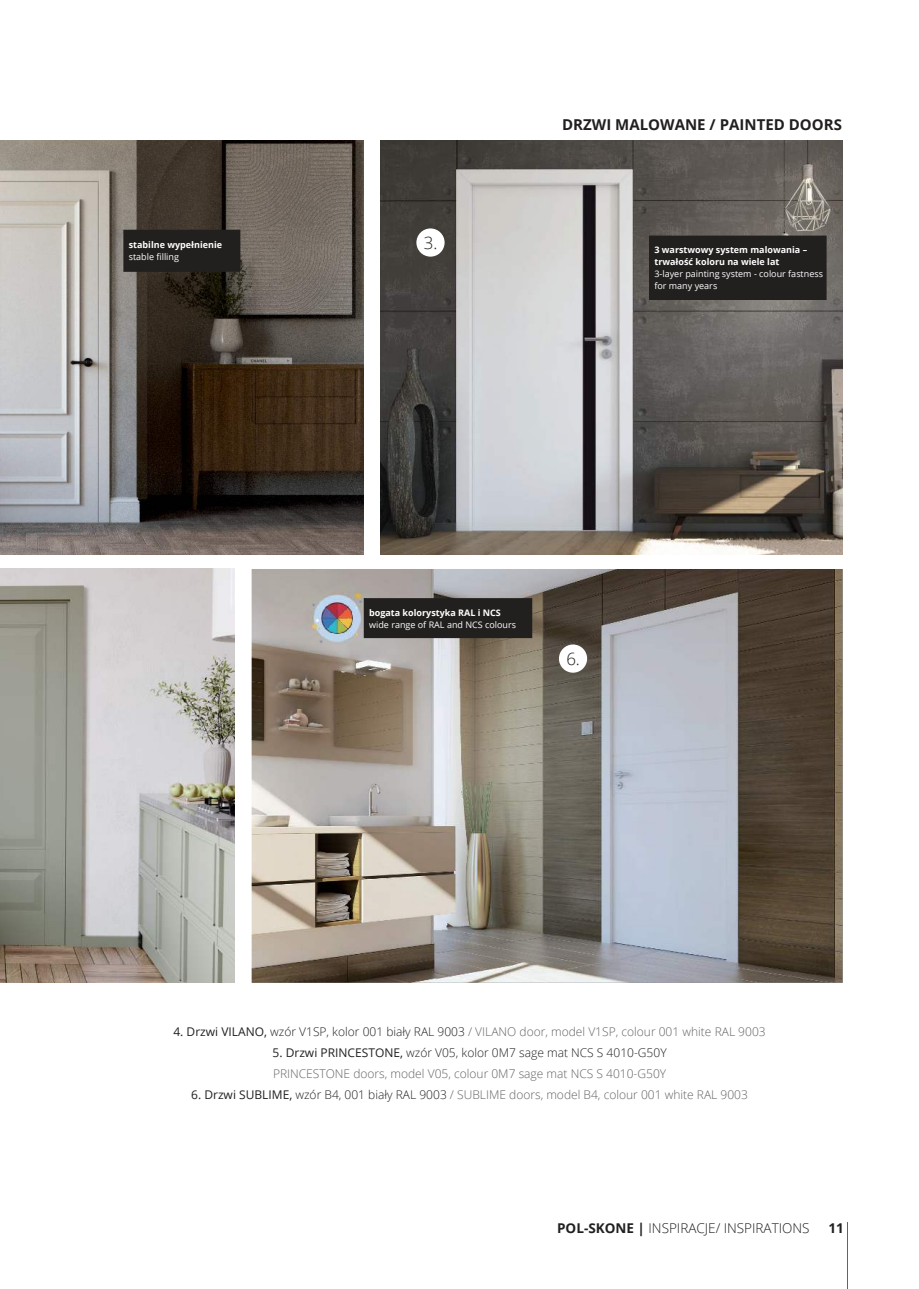
<style>
.page{position:relative;width:919px;height:1289px;background:#fff}
.page>*{position:absolute;margin:0;border:0;box-sizing:border-box;transform-origin:0 0}
.t1{font:300 16.8px "Open Sans";color:#221f1f}
.t2{font:700 15px "Open Sans";color:#221f1f}
.t3{font:300 13.5px "Open Sans";color:#221f1f}
.t4{font:700 13.5px "Open Sans";color:#221f1f}
.t5{font:300 12px/21px "Open Sans";color:#626366}
.t6{font:700 9px/12px "Open Sans";color:#fff}
.t7{font:9px/12px "Open Sans";color:#fff}
.s1{font-weight:400;color:#221f1f}
.s2{color:#221f1f}
.s3{font-weight:700}
</style>
<div class="page">
<img style="left:0;top:140px;width:364px;height:414px">
<img style="left:380px;top:140px;width:462px;height:414px">
<img style="left:0;top:569px;width:234px;height:413px">
<img style="left:251px;top:569px;width:591px;height:413px">
<div style="left:416px;top:228px;width:28px;height:29px;background:#fff;border-radius:50%"></div>
<div style="left:559px;top:644px;width:28px;height:28px;background:#fff;border-radius:50%"></div>
<div style="left:123px;top:230px;width:117px;height:42px;background:#221f1f"></div>
<div style="left:649px;top:235px;width:177px;height:65px;background:#221f1f"></div>
<img style="left:306px;top:587px;width:62px;height:62px">
<hr style="left:847px;top:1222px;width:1px;height:66px;background:#626366">
<div style="left:364px;top:598px;width:168px;height:40px;background:#221f1f"></div>
<p class="t2" style="left:562px;top:114px;width:281px">DRZWI MALOWANE / PAINTED DOORS</p>
<h1 class="t1" style="left:424px;top:231px;width:15px">3.</h1>
<p class="t6" style="left:129px;top:239px;width:95px">stabilne wypełnienie</p>
<p class="t7" style="left:129px;top:251px;width:52px">stable filling</p>
<p class="t6" style="left:654px;top:244px;width:154px">3 warstwowy system malowania – trwałość koloru na wiele lat</p>
<p class="t7" style="left:654px;top:268px;width:170px">3-layer painting system - colour fastness for many years</p>
<p class="t6" style="left:369px;top:606px;width:133px">bogata kolorystyka RAL i NCS</p>
<p class="t7" style="left:369px;top:618px;width:148px">wide range of RAL and NCS colours</p>
<h1 class="t1" style="left:566px;top:647px;width:15px">6.</h1>
<p class="t5" style="left:173px;top:1020px;width:593px"><span class="s1">4. Drzwi VILANO,</span> <span class="s2">wzór V1SP, kolor 001 biały RAL 9003</span> / VILANO door, model V1SP, colour 001 white RAL 9003</p>
<p class="t5" style="left:272px;top:1041px;width:395px"><span class="s1">5. Drzwi PRINCESTONE,</span> <span class="s2">wzór V05, kolor 0M7 sage mat NCS S 4010-G50Y<br></span>PRINCESTONE doors, model V05, colour 0M7 sage mat NCS S 4010-G50Y</p>
<p class="t5" style="left:191px;top:1083px;width:558px"><span class="s1">6. Drzwi SUBLIME,</span> <span class="s2">wzór B4, 001 biały RAL 9003</span> / SUBLIME doors, model B4, colour 001 white RAL 9003</p>
<p class="t3" style="left:557px;top:1222px;width:254px"><span class="s3">POL-SKONE |</span> INSPIRACJE/ INSPIRATIONS</p>
<p class="t4" style="left:828px;top:1222px;width:17px">11</p>
</div>
